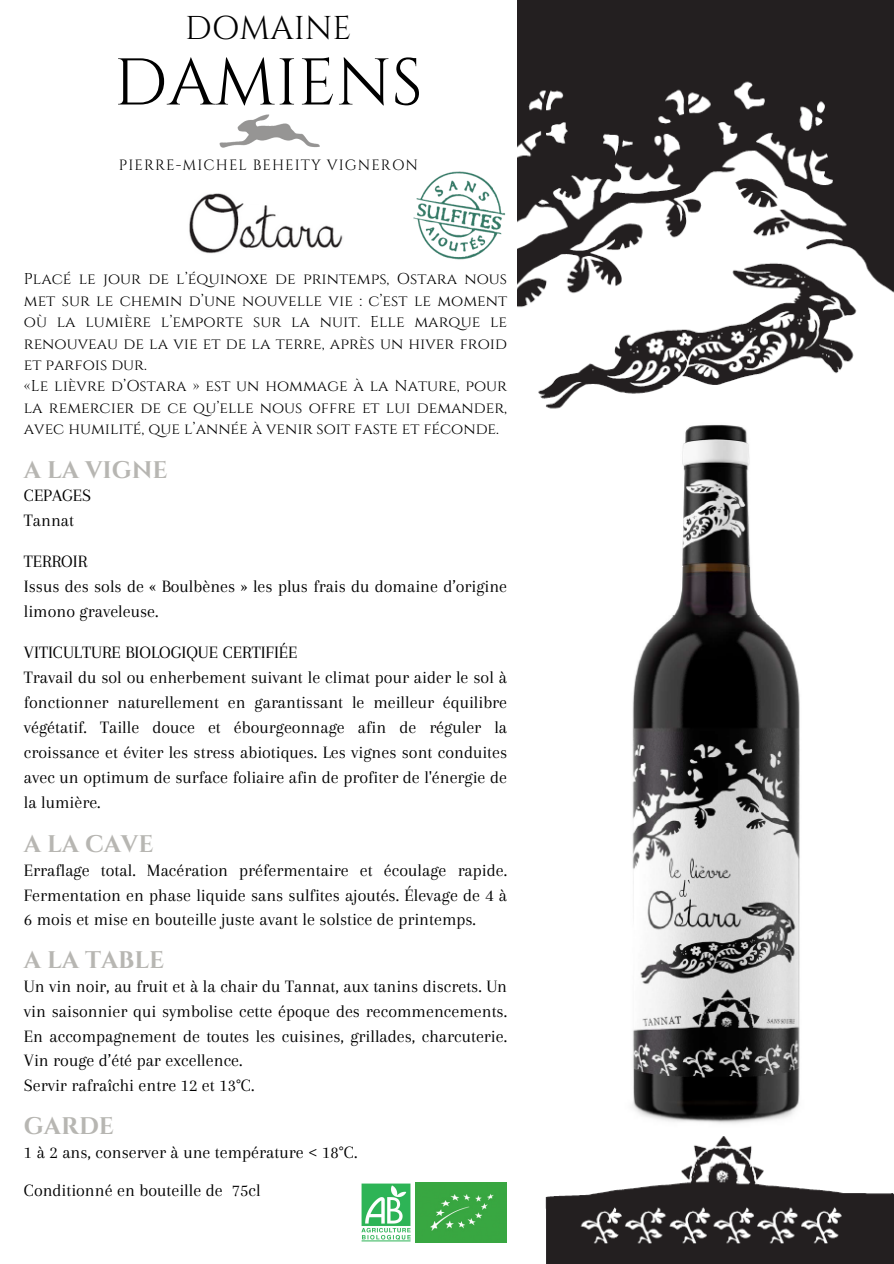
<style>
.page{position:relative;width:894px;height:1264px;background:#fff}
.page>*{position:absolute;margin:0;border:0;box-sizing:border-box;transform-origin:0 0}
.t1{font:65.85px "Cinzel";color:#000}
.t2{font:33px "Cinzel";color:#000}
.t3{font:700 24px "Cinzel";color:#b7b6b2}
.t4{font:18px/25px "Arapey";color:#000}
.t5{font:15.75px/21.3px "Cinzel";color:#000;text-align:justify}
.t6{font:14.85px "Cinzel";letter-spacing:.07em;color:#000}
</style>
<div class="page">
<img style="left:517px;top:0;width:376px;height:1263px">
<img style="left:189px;top:193px;width:154px;height:61px">
<div style="left:244px;top:188px;width:21px;height:16px;background:#fff"></div>
<img style="left:361px;top:1183px;width:50px;height:59px">
<img style="left:415px;top:1182px;width:91px;height:60px">
<img style="left:413px;top:171px;width:92px;height:89px">
<img style="left:219px;top:114px;width:101px;height:34px">
<div style="left:541px;top:497px;width:116px;height:115px;background:#fff"></div>
<p class="t2" style="left:185px;top:7px;width:168px">DOMAINE</p>
<p class="t1" style="left:114px;top:41px;width:310px">DAMIENS</p>
<h2 class="t6" style="left:119px;top:156px;width:300px">PIERRE-MICHEL BEHEITY VIGNERON</h2>
<p class="t5" style="left:24px;top:269px;width:484px">Placé le jour de l’équinoxe de printemps, Ostara nous met sur le chemin d’une nouvelle vie : c’est le moment où la lumière l’emporte sur la nuit. Elle marque le renouveau de la vie et de la terre, après un hiver froid et parfois dur.</p>
<p class="t5" style="left:24px;top:376px;width:484px">«Le lièvre d’Ostara » est un hommage à la Nature, pour la remercier de ce qu’elle nous offre et lui demander, avec humilité, que l’année à venir soit faste et féconde.</p>
<h3 class="t3" style="left:24px;top:454px;width:145px">A LA VIGNE</h3>
<h3 class="t4" style="left:24px;top:482px;width:69px">CEPAGES<br>Tannat</h3>
<h3 class="t4" style="left:24px;top:548px;width:484px">TERROIR<br>Issus des sols de « Boulbènes » les plus frais du domaine d’origine limono graveleuse.</h3>
<h2 class="t4" style="left:24px;top:639px;width:484px">VITICULTURE BIOLOGIQUE CERTIFIÉE<br>Travail du sol ou enherbement suivant le climat pour aider le sol à fonctionner naturellement en garantissant le meilleur équilibre végétatif. Taille douce et ébourgeonnage afin de réguler la croissance et éviter les stress abiotiques. Les vignes sont conduites avec un optimum de surface foliaire afin de profiter de l'énergie de la lumière.</h2>
<h3 class="t3" style="left:24px;top:828px;width:131px">A LA CAVE</h3>
<h2 class="t4" style="left:24px;top:857px;width:484px;text-align:justify">Erraflage total. Macération préfermentaire et écoulage rapide.<br>Fermentation en phase liquide sans sulfites ajoutés. Élevage de 4 à 6 mois et mise en bouteille juste avant le solstice de printemps.</h2>
<h3 class="t3" style="left:24px;top:945px;width:142px">A LA TABLE</h3>
<h2 class="t4" style="left:24px;top:974px;width:484px">Un vin noir, au fruit et à la chair du Tannat, aux tanins discrets. Un vin saisonnier qui symbolise cette époque des recommencements.<br>En accompagnement de toutes les cuisines, grillades, charcuterie.<br>Vin rouge d’été par excellence.<br>Servir rafraîchi entre 12 et 13°C.</h2>
<p class="t3" style="left:24px;top:1110px;width:92px">GARDE</p>
<h3 class="t4" style="left:24px;top:1139px;width:335px">1 à 2 ans, conserver à une température &lt; 18°C.</h3>
<h4 class="t4" style="left:24px;top:1177px;width:238px">Conditionné en bouteille de 75cl</h4>
</div>
